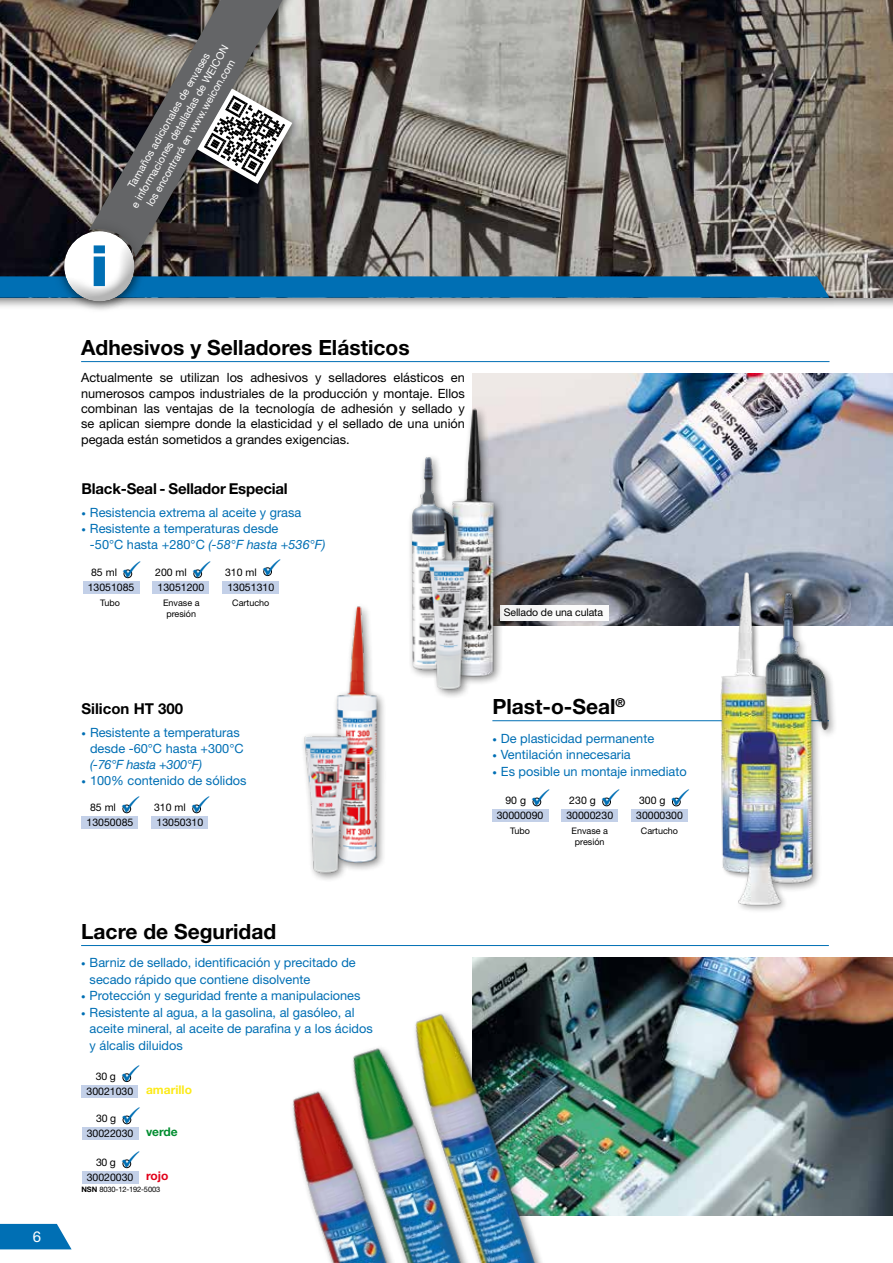
<style>
.page{position:relative;width:893px;height:1263px;background:#fff}
.page>*{position:absolute;margin:0;border:0;box-sizing:border-box;transform-origin:0 0}
.t1{font:900 57px "Helvetica Neue";color:#006fb4}
.t2{font:25.8px/43px "Wingdings";color:#006fb4;text-align:justify}
.t3{font:700 21px "Helvetica Neue";color:#000}
.t4{font:700 15px "Helvetica Neue";letter-spacing:-.015em;color:#000}
.t5{font:15px "Helvetica Neue";color:#fff}
.t6{font:12.75px/16.5px "Helvetica Neue";color:#006fb4}
.t7{font:12.75px/15.3px "Helvetica Neue";color:#000;text-align:justify}
.t8{font:italic 12.75px "Helvetica Neue";letter-spacing:-.02em;color:#006fb4}
.t9{font:700 12px "Helvetica Neue";color:#fcea18}
.t10{font:700 12px "Helvetica Neue";color:#008d2f}
.t11{font:700 12px "Helvetica Neue";color:#e2001a}
.t12{font:10.5px/15px "Helvetica Neue";color:#000}
.t13{font:10.5px/12.6px "Helvetica Neue";color:#fff;text-align:center}
.t14{font:9px/10.8px "Helvetica Neue";color:#000;text-align:center}
.t15{font:7.5px "Helvetica Neue";letter-spacing:-.02em;color:#000}
.s1{font-size:9px}
.s2{font-style:italic}
.s3{color:#006fb4}
.s4{font-family:"Helvetica Neue CE";font-weight:700}
</style>
<div class="page">
<div style="left:0;top:0;width:893px;height:310px;background:#000;opacity:.5"></div>
<img style="left:0;top:0;width:893px;height:298px">
<svg style="left:0;top:276px;width:829px;height:22px;background:#056fb0"></svg>
<svg style="left:0;top:1224px;width:72px;height:25px;background:#1b7ebc"></svg>
<div style="left:533px;top:798px;width:8px;height:8px;border:1px solid #000;border-radius:50%"></div>
<div style="left:492px;top:809px;width:57px;height:13px;background:#c3d0e8"></div>
<div style="left:602px;top:798px;width:9px;height:8px;border:1px solid #000;border-radius:50%"></div>
<div style="left:561px;top:809px;width:57px;height:13px;background:#c3d0e8"></div>
<div style="left:631px;top:809px;width:57px;height:13px;background:#c3d0e8"></div>
<hr style="left:81px;top:361px;width:748px;height:1px;background:#006fb4">
<div style="left:222px;top:581px;width:57px;height:13px;background:#c3d0e8"></div>
<div style="left:152px;top:581px;width:57px;height:13px;background:#c3d0e8"></div>
<div style="left:124px;top:569px;width:8px;height:9px;border:1px solid #000;border-radius:50%"></div>
<div style="left:83px;top:581px;width:57px;height:13px;background:#c3d0e8"></div>
<div style="left:151px;top:816px;width:57px;height:13px;background:#c3d0e8"></div>
<div style="left:123px;top:805px;width:8px;height:8px;border:1px solid #000;border-radius:50%"></div>
<div style="left:81px;top:816px;width:57px;height:13px;background:#c3d0e8"></div>
<hr style="left:492px;top:720px;width:337px;height:1px;background:#006fb4">
<hr style="left:81px;top:945px;width:748px;height:1px;background:#006fb4">
<div style="left:123px;top:1073px;width:8px;height:9px;border:1px solid #000;border-radius:50%"></div>
<div style="left:123px;top:1116px;width:8px;height:8px;border:1px solid #000;border-radius:50%"></div>
<div style="left:123px;top:1159px;width:8px;height:9px;border:1px solid #000;border-radius:50%"></div>
<div style="left:81px;top:1085px;width:57px;height:12px;background:#c3d0e8"></div>
<div style="left:82px;top:1127px;width:57px;height:13px;background:#c3d0e8"></div>
<div style="left:82px;top:1171px;width:57px;height:12px;background:#c3d0e8"></div>
<img style="left:472px;top:373px;width:421px;height:253px">
<div style="left:500px;top:605px;width:108px;height:16px;background:#fff"></div>
<img style="left:472px;top:958px;width:421px;height:258px">
<div style="left:448px;top:405px;width:56px;height:281px;background:#000;opacity:.5"></div>
<img style="left:448px;top:402px;width:51px;height:284px">
<div style="left:407px;top:453px;width:58px;height:227px;background:#000;opacity:.5"></div>
<img style="left:407px;top:453px;width:54px;height:224px">
<div style="left:425px;top:555px;width:55px;height:145px;background:#000;opacity:.5"></div>
<img style="left:424px;top:550px;width:54px;height:149px">
<div style="left:332px;top:602px;width:55px;height:271px;background:#000;opacity:.5"></div>
<img style="left:332px;top:602px;width:50px;height:271px">
<img style="left:303px;top:726px;width:62px;height:154px">
<img style="left:714px;top:564px;width:61px;height:312px">
<div style="left:761px;top:589px;width:77px;height:303px;background:#000;opacity:.4"></div>
<img style="left:751px;top:585px;width:84px;height:302px">
<div style="left:733px;top:728px;width:56px;height:186px;background:#000;opacity:.4"></div>
<img style="left:733px;top:728px;width:51px;height:182px">
<img style="left:415px;top:994px;width:151px;height:269px">
<img style="left:352px;top:1029px;width:139px;height:234px">
<div style="left:289px;top:1088px;width:132px;height:175px;background:#000;opacity:.5"></div>
<img style="left:289px;top:1072px;width:128px;height:191px">
<div style="left:56px;top:0;width:287px;height:312px;background:#000;opacity:.5"></div>
<svg style="left:89px;top:0;width:244px;height:257px;background:#605c5a"></svg>
<div style="left:50px;top:217px;width:98px;height:98px;background:#000;opacity:.25"></div>
<div style="left:63px;top:229px;width:73px;height:50px;background:#fff;opacity:.45"></div>
<div style="left:63px;top:240px;width:73px;height:63px;background:#000;opacity:.3"></div>
<svg style="left:672px;top:797px;width:9px;height:9px"></svg>
<svg style="left:263px;top:567px;width:9px;height:9px"></svg>
<svg style="left:193px;top:569px;width:10px;height:9px"></svg>
<svg style="left:192px;top:804px;width:9px;height:9px"></svg>
<p class="t5" style="left:33px;top:1228px;width:10px">6</p>
<h1 class="t1" style="left:90px;top:232px;width:19px">i</h1>
<p class="t13" style="left:117px;top:197px;width:187px;rotate:-60deg">Tamaños adicionales de envases<br>e informaciones detalladas de WEICON los encontrará en www.weicon.com</p>
<h3 class="t3" style="left:81px;top:335px;width:330px">Adhesivos y Selladores Elásticos</h3>
<p class="t7" style="left:81px;top:370px;width:385px">Actualmente se utilizan los adhesivos y selladores elásticos en numerosos campos industriales de la producción y montaje. Ellos combinan las ventajas de la tecnología de adhesión y sellado y se aplican siempre donde la elasticidad y el sellado de una unión pegada están sometidos a grandes exigencias.</p>
<p class="t4" style="left:81px;top:479px;width:208px">Black-Seal - Sellador Especial</p>
<p class="t6" style="left:81px;top:504px;width:221px"><span class="s1">•</span> Resistencia extrema al aceite y grasa</p>
<p class="t6" style="left:90px;top:521px;width:237px;line-height:15.3px;text-indent:-9px"><span class="s1">•</span> Resistente a temperaturas desde<br>-50°C hasta +280°C <span class="s2">(-58°F hasta +536°F)</span></p>
<p class="t12" style="left:158px;top:564px;width:48px;text-indent:-66px">85 ml <span class="s3">✓</span> 200 ml<br>13051200</p>
<p class="t14" style="left:163px;top:597px;width:38px">Envase a presión</p>
<p class="t14" style="left:232px;top:597px;width:39px">Cartucho</p>
<p class="t12" style="left:225px;top:564px;width:33px">310 ml</p>
<p class="t12" style="left:227px;top:579px;width:48px">13051310</p>
<p class="t12" style="left:88px;top:579px;width:48px">13051085</p>
<p class="t14" style="left:100px;top:597px;width:21px">Tubo</p>
<p class="t12" style="left:504px;top:605px;width:101px">Sellado de una culata</p>
<p class="t4" style="left:81px;top:699px;width:103px">Silicon HT 300</p>
<p class="t6" style="left:90px;top:724px;width:155px;text-indent:-9px"><span class="s1">•</span> Resistente a temperaturas desde -60°C hasta +300°C</p>
<p class="t8" style="left:90px;top:756px;width:114px">(-76°F hasta +300°F)</p>
<p class="t6" style="left:81px;top:772px;width:167px"><span class="s1">•</span> 100% contenido de sólidos</p>
<p class="t12" style="left:156px;top:799px;width:48px;text-indent:-66px">85 ml <span class="s3">✓</span> 310 ml<br>13050310</p>
<p class="t12" style="left:87px;top:814px;width:48px">13050085</p>
<h3 class="t3" style="left:81px;top:918px;width:197px">Lacre de Seguridad</h3>
<p class="t6" style="left:90px;top:954px;width:268px;text-indent:-9px"><span class="s1">•</span> Barniz de sellado, identificación y precitado de secado rápido que contiene disolvente</p>
<p class="t6" style="left:81px;top:987px;width:281px"><span class="s1">•</span> Protección y seguridad frente a manipulaciones</p>
<p class="t6" style="left:90px;top:1004px;width:285px;text-indent:-9px"><span class="s1">•</span> Resistente al agua, a la gasolina, al gasóleo, al aceite mineral, al aceite de parafina y a los ácidos y álcalis diluidos</p>
<h2 class="t2" style="left:120px;top:1055px;width:22px">✓ ✓ ✓</h2>
<p class="t12" style="left:96px;top:1068px;width:21px">30 g</p>
<p class="t12" style="left:96px;top:1110px;width:21px">30 g</p>
<p class="t12" style="left:96px;top:1154px;width:21px">30 g</p>
<p class="t9" style="left:146px;top:1082px;width:47px">amarillo</p>
<p class="t10" style="left:146px;top:1124px;width:33px">verde</p>
<p class="t11" style="left:146px;top:1168px;width:24px">rojo</p>
<p class="t12" style="left:87px;top:1083px;width:48px">30021030</p>
<p class="t12" style="left:87px;top:1125px;width:48px">30022030</p>
<p class="t12" style="left:87px;top:1169px;width:48px">30020030</p>
<p class="t15" style="left:81px;top:1185px;width:80px"><span class="s4">NSN</span> 8030-12-192-5003</p>
<h3 class="t3" style="left:492px;top:693px;width:135px">Plast-o-Seal<sup>®</sup></h3>
<p class="t6" style="left:492px;top:729px;width:163px"><span class="s1">•</span> De plasticidad permanente</p>
<p class="t6" style="left:492px;top:746px;width:140px"><span class="s1">•</span> Ventilación innecesaria</p>
<p class="t6" style="left:492px;top:762px;width:196px"><span class="s1">•</span> Es posible un montaje inmediato</p>
<p class="t12" style="left:505px;top:792px;width:22px">90 g</p>
<p class="t12" style="left:530px;top:807px;width:84px"><sup>✓</sup> 30000230</p>
<p class="t12" style="left:569px;top:792px;width:28px">230 g</p>
<p class="t12" style="left:600px;top:807px;width:84px"><sup>✓</sup> 30000300</p>
<p class="t12" style="left:639px;top:792px;width:28px">300 g</p>
<p class="t12" style="left:497px;top:807px;width:48px">30000090</p>
<p class="t14" style="left:510px;top:825px;width:21px">Tubo</p>
<p class="t14" style="left:641px;top:825px;width:39px">Cartucho</p>
<p class="t14" style="left:572px;top:825px;width:38px">Envase a presión</p>
</div>
